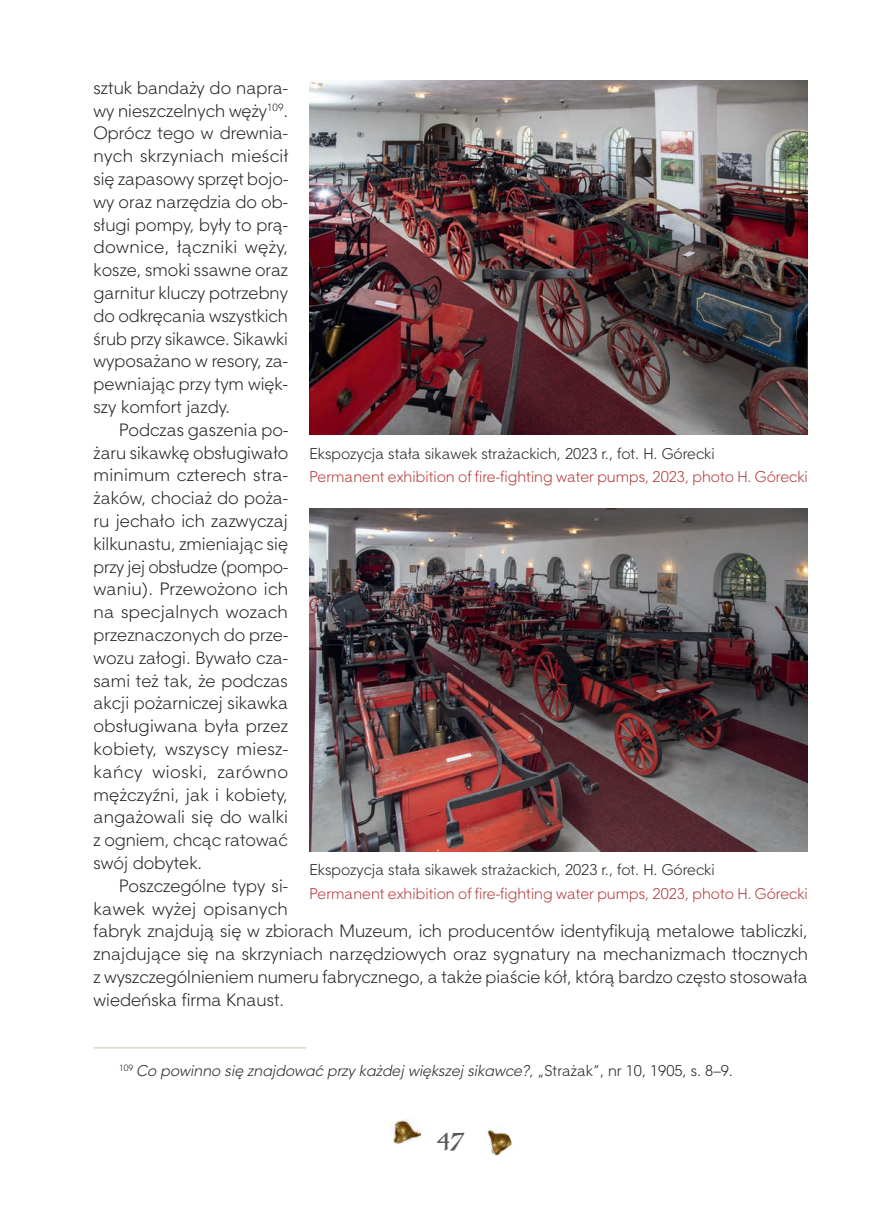
<style>
.page{position:relative;width:893px;height:1212px;background:#fff}
.page>*{position:absolute;margin:0;border:0;box-sizing:border-box;transform-origin:0 0}
.t1{font:27px "Troya TTEFN";color:#57585a}
.t2{font:17.25px/22.8px "Straight EFN";color:#231f20;text-align:justify}
.t3{font:15px "Straight EFN";color:#b23736}
.t4{font:15px "Straight EFN";color:#231f20}
.t5{font:italic 15px "Straight EFN";color:#231f20}
.s1{font-style:normal}
</style>
<div class="page">
<img style="left:487px;top:1130px;width:26px;height:26px">
<img style="left:392px;top:1119px;width:30px;height:25px">
<hr style="left:94px;top:1047px;width:212px;height:1px;background:#cdc1af">
<img style="left:309px;top:508px;width:499px;height:343px">
<img style="left:309px;top:81px;width:499px;height:353px">
<p class="t2" style="left:94px;top:76px;width:196px">sztuk bandaży do napra&shy;wy nieszczelnych węży<sup>109</sup>.<br>Oprócz tego w drewnia&shy;nych skrzyniach mieścił się zapasowy sprzęt bojo&shy;wy oraz narzędzia do ob&shy;sługi pompy, były to prą&shy;downice, łączniki węży, kosze, smoki ssawne oraz garnitur kluczy potrzebny do odkręcania wszystkich śrub przy sikawce. Sikawki wyposażano w resory, za&shy;pewniając przy tym więk&shy;szy komfort jazdy.</p>
<p class="t2" style="left:94px;top:418px;width:196px;text-indent:26px">Podczas gaszenia po&shy;żaru sikawkę obsługiwało minimum czterech stra&shy;żaków, chociaż do poża&shy;ru jechało ich zazwyczaj kilkunastu, zmieniając się przy jej obsłudze (pompo&shy;waniu). Przewożono ich na specjalnych wozach przeznaczonych do prze&shy;wozu załogi. Bywało cza&shy;sami też tak, że podczas akcji pożarniczej sikawka obsługiwana była przez kobiety, wszyscy miesz&shy;kańcy wioski, zarówno mężczyźni, jak i kobiety, angażowali się do walki z ogniem, chcąc ratować swój dobytek.</p>
<p class="t2" style="left:94px;top:874px;width:716px;text-align:left;text-indent:26px">Poszczególne typy si-<br>kawek wyżej opisanych<br>fabryk znajdują się w zbiorach Muzeum, ich producentów identyfikują metalowe tabliczki, znajdujące się na skrzyniach narzędziowych oraz sygnatury na mechanizmach tłocznych z wyszczególnieniem numeru fabrycznego, a także piaście kół, którą bardzo często stosowała wiedeńska firma Knaust.</p>
<p class="t4" style="left:309px;top:444px;width:407px">Ekspozycja stała sikawek strażackich, 2023 r., fot. H. Górecki</p>
<p class="t3" style="left:309px;top:468px;width:500px">Permanent exhibition of fire-fighting water pumps, 2023, photo H. Górecki</p>
<p class="t4" style="left:309px;top:861px;width:407px">Ekspozycja stała sikawek strażackich, 2023 r., fot. H. Górecki</p>
<p class="t3" style="left:309px;top:884px;width:500px">Permanent exhibition of fire-fighting water pumps, 2023, photo H. Górecki</p>
<p class="t5" style="left:119px;top:1062px;width:615px"><sup>109</sup> Co powinno się znajdować przy każdej większej sikawce?<span class="s1">, „Strażak”, nr 10, 1905, s. 8–9.</span></p>
<h1 class="t1" style="left:437px;top:1119px;width:30px">47</h1>
</div>
